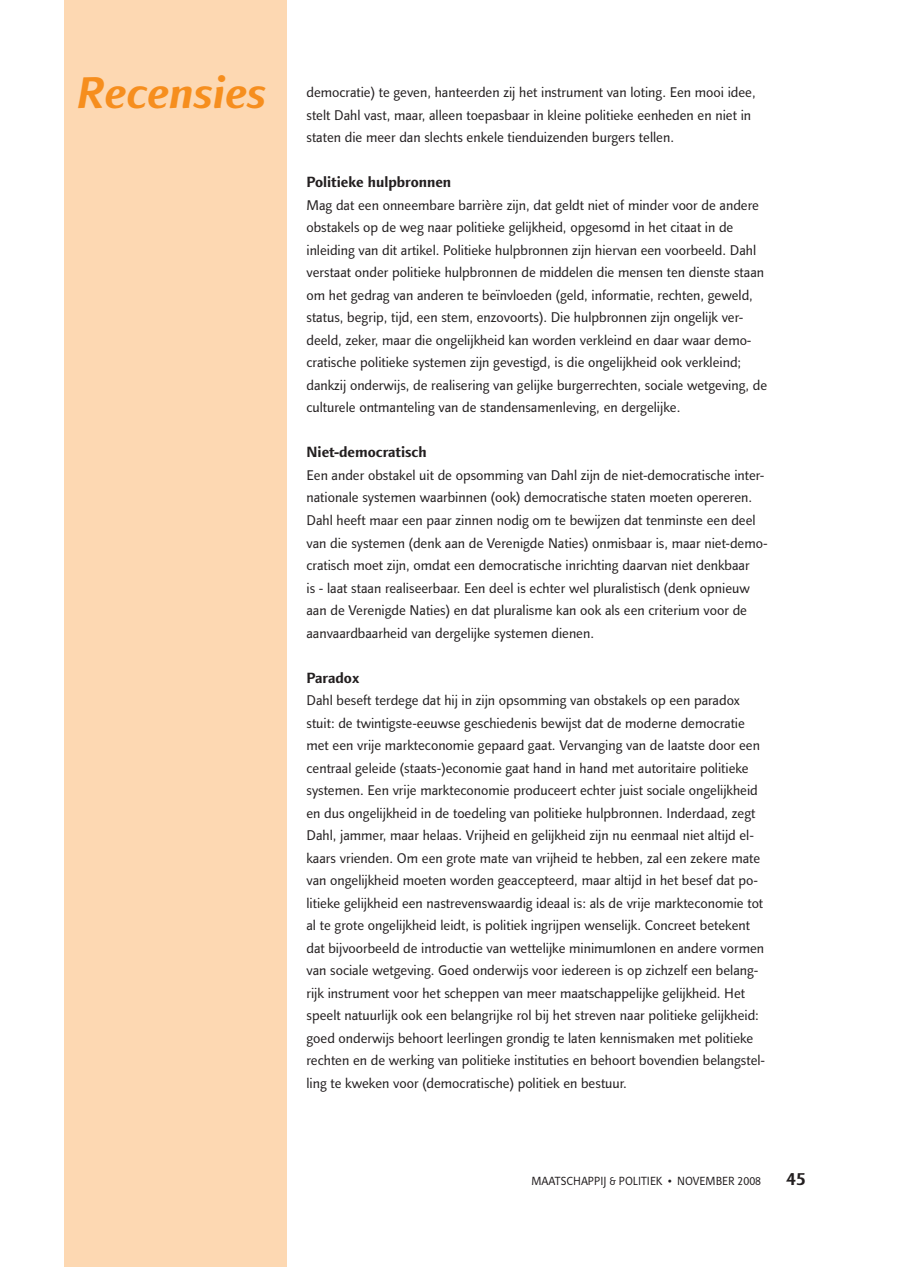
<style>
.page{position:relative;width:897px;height:1267px;background:#fff}
.page>*{position:absolute;margin:0;border:0;box-sizing:border-box;transform-origin:0 0}
.t1{font:italic 700 45px "Linotype Finnegan";color:#f68e1e}
.t2{font:700 18px "Linotype Finnegan";color:#231f20}
.t3{font:700 15px "Linotype Finnegan";color:#231f20}
.t4{font:14.25px/22.5px "Linotype Finnegan";color:#231f20}
.t5{font:12px "Linotype Finnegan";color:#231f20;scale:.95 1}
</style>
<div class="page">
<div style="left:64px;top:0;width:222px;height:1266px;background:#fdd8b2"></div>
<h1 class="t1" style="left:77px;top:66px;width:191px">Recensies</h1>
<p class="t4" style="left:306px;top:81px;width:450px">democratie) te geven, hanteerden zij het instrument van loting. Een mooi idee, stelt Dahl vast, maar, alleen toepasbaar in kleine politieke eenheden en niet in staten die meer dan slechts enkele tienduizenden burgers tellen.</p>
<p class="t3" style="left:306px;top:173px;width:146px">Politieke hulpbronnen</p>
<p class="t4" style="left:306px;top:194px;width:462px">Mag dat een onneembare barrière zijn, dat geldt niet of minder voor de andere obstakels op de weg naar politieke gelijkheid, opgesomd in het citaat in de inleiding van dit artikel. Politieke hulpbronnen zijn hiervan een voorbeeld. Dahl verstaat onder politieke hulpbronnen de middelen die mensen ten dienste staan om het gedrag van anderen te beïnvloeden (geld, informatie, rechten, geweld, status, begrip, tijd, een stem, enzovoorts). Die hulpbronnen zijn ongelijk ver&shy;deeld, zeker, maar die ongelijkheid kan worden verkleind en daar waar demo&shy;cratische politieke systemen zijn gevestigd, is die ongelijkheid ook verkleind; dankzij onderwijs, de realisering van gelijke burgerrechten, sociale wetgeving, de culturele ontmanteling van de standensamenleving, en dergelijke.</p>
<p class="t3" style="left:306px;top:443px;width:122px">Niet-democratisch</p>
<p class="t4" style="left:306px;top:464px;width:462px">Een ander obstakel uit de opsomming van Dahl zijn de niet-democratische inter&shy;nationale systemen waarbinnen (ook) democratische staten moeten opereren.<br>Dahl heeft maar een paar zinnen nodig om te bewijzen dat tenminste een deel van die systemen (denk aan de Verenigde Naties) onmisbaar is, maar niet-demo&shy;cratisch moet zijn, omdat een democratische inrichting daarvan niet denkbaar<br>is - laat staan realiseerbaar. Een deel is echter wel pluralistisch (denk opnieuw aan de Verenigde Naties) en dat pluralisme kan ook als een criterium voor de aanvaardbaarheid van dergelijke systemen dienen.</p>
<p class="t3" style="left:306px;top:668px;width:54px">Paradox</p>
<p class="t4" style="left:306px;top:689px;width:460px">Dahl beseft terdege dat hij in zijn opsomming van obstakels op een paradox stuit: de twintigste-eeuwse geschiedenis bewijst dat de moderne democratie met een vrije markteconomie gepaard gaat. Vervanging van de laatste door een centraal geleide (staats-)economie gaat hand in hand met autoritaire politieke systemen. Een vrije markteconomie produceert echter juist sociale ongelijkheid en dus ongelijkheid in de toedeling van politieke hulpbronnen. Inderdaad, zegt Dahl, jammer, maar helaas. Vrijheid en gelijkheid zijn nu eenmaal niet altijd el&shy;kaars vrienden. Om een grote mate van vrijheid te hebben, zal een zekere mate van ongelijkheid moeten worden geaccepteerd, maar altijd in het besef dat po&shy;litieke gelijkheid een nastrevenswaardig ideaal is: als de vrije markteconomie tot al te grote ongelijkheid leidt, is politiek ingrijpen wenselijk. Concreet betekent dat bijvoorbeeld de introductie van wettelijke minimumlonen en andere vormen van sociale wetgeving. Goed onderwijs voor iedereen is op zichzelf een belang&shy;rijk instrument voor het scheppen van meer maatschappelijke gelijkheid. Het speelt natuurlijk ook een belangrijke rol bij het streven naar politieke gelijkheid: goed onderwijs behoort leerlingen grondig te laten kennismaken met politieke rechten en de werking van politieke instituties en behoort bovendien belangstel&shy;ling te kweken voor (democratische) politiek en bestuur.</p>
<p class="t5" style="left:531px;top:1173px;width:140px">MAATSCHAPPIJ &amp; POLITIEK</p>
<p class="t5" style="left:668px;top:1173px;width:99px">■ NOVEMBER 2008</p>
<p class="t2" style="left:786px;top:1167px;width:21px">45</p>
</div>
